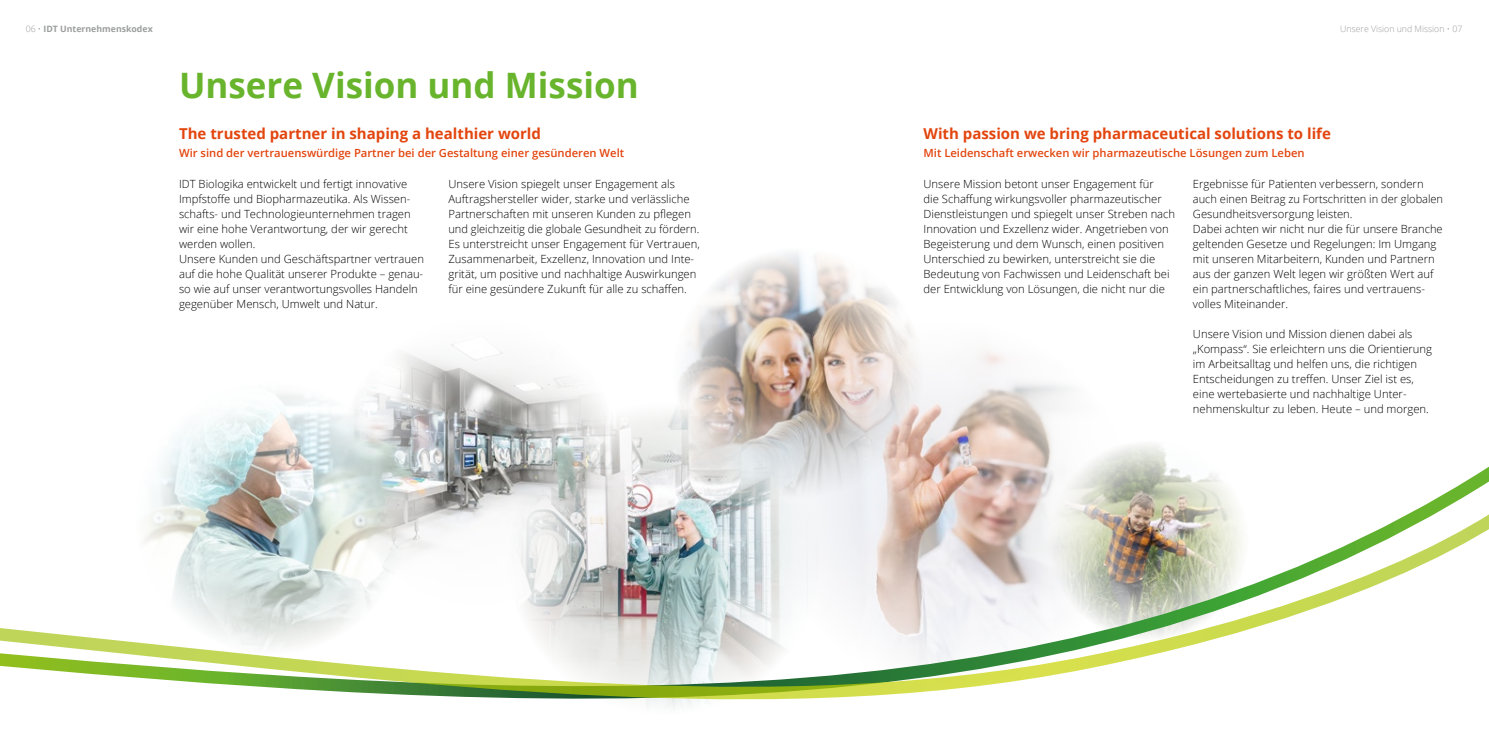
<style>
.page{position:relative;width:1489px;height:745px;background:#fff}
.page>*{position:absolute;margin:0;border:0;box-sizing:border-box;transform-origin:0 0}
.t1{font:700 35px "Open Sans";color:#68b42c}
.t2{font:700 15px "Open Sans";color:#e3450e}
.t3{font:300 11.25px/15px "Open Sans";color:#000}
.t4{font:600 11.25px "Open Sans";color:#e3450e}
.t5{font:300 8.75px "Open Sans";color:#9c9d9d}
.t6{font:700 8.75px "Open Sans";color:#9c9d9d}
.s1{font-weight:300}
</style>
<div class="page">
<img style="left:664px;top:252px;width:232px;height:177px">
<img style="left:126px;top:372px;width:290px;height:291px;border-radius:145px">
<img style="left:754px;top:309px;width:387px;height:387px;border-radius:194px">
<img style="left:327px;top:309px;width:304px;height:303px;border-radius:152px">
<svg style="left:135px;top:429px;width:1032px;height:279px"></svg>
<img style="left:0;top:467px;width:1488px;height:233px">
<p class="t6" style="left:26px;top:22px;width:128px"><span class="s1">06 •</span> IDT Unternehmenskodex</p>
<p class="t5" style="left:1340px;top:22px;width:124px">Unsere Vision und Mission • 07</p>
<h1 class="t1" style="left:179px;top:60px;width:461px">Unsere Vision und Mission</h1>
<h2 class="t2" style="left:179px;top:123px;width:363px">The trusted partner in shaping a healthier world</h2>
<p class="t4" style="left:179px;top:145px;width:447px">Wir sind der vertrauenswürdige Partner bei der Gestaltung einer gesünderen Welt</p>
<h2 class="t2" style="left:923px;top:123px;width:409px">With passion we bring pharmaceutical solutions to life</h2>
<p class="t4" style="left:923px;top:145px;width:382px">Mit Leidenschaft erwecken wir pharmazeutische Lösungen zum Leben</p>
<p class="t3" style="left:179px;top:176px;width:246px">IDT Biologika entwickelt und fertigt innovative Impfstoffe und Biopharmazeutika. Als Wissen&shy;schafts- und Technologieunternehmen tragen wir eine hohe Verantwortung, der wir gerecht werden wollen.<br>Unsere Kunden und Geschäftspartner vertrauen auf die hohe Qualität unserer Produkte – genau&shy;so wie auf unser verantwortungsvolles Handeln gegenüber Mensch, Umwelt und Natur.</p>
<p class="t3" style="left:923px;top:176px;width:253px">Unsere Mission betont unser Engagement für<br>die Schaffung wirkungsvoller pharmazeutischer Dienstleistungen und spiegelt unser Streben nach Innovation und Exzellenz wider. Angetrieben von Begeisterung und dem Wunsch, einen positiven Unterschied zu bewirken, unterstreicht sie die Bedeutung von Fachwissen und Leidenschaft bei der Entwicklung von Lösungen, die nicht nur die</p>
<p class="t3" style="left:1192px;top:176px;width:252px">Ergebnisse für Patienten verbessern, sondern auch einen Beitrag zu Fortschritten in der globalen Gesundheitsversorgung leisten.<br>Dabei achten wir nicht nur die für unsere Branche geltenden Gesetze und Regelungen: Im Umgang mit unseren Mitarbeitern, Kunden und Partnern aus der ganzen Welt legen wir größten Wert auf ein partnerschaftliches, faires und vertrauens&shy;volles Miteinander.</p>
<p class="t3" style="left:1192px;top:326px;width:240px">Unsere Vision und Mission dienen dabei als „Kompass“. Sie erleichtern uns die Orientierung im Arbeitsalltag und helfen uns, die richtigen Entscheidungen zu treffen. Unser Ziel ist es, eine wertebasierte und nachhaltige Unter&shy;nehmenskultur zu leben. Heute – und morgen.</p>
<p class="t3" style="left:448px;top:176px;width:253px">Unsere Vision spiegelt unser Engagement als Auftragshersteller wider, starke und verlässliche Partnerschaften mit unseren Kunden zu pflegen und gleichzeitig die globale Gesundheit zu fördern.<br>Es unterstreicht unser Engagement für Vertrauen, Zusammenarbeit, Exzellenz, Innovation und Inte&shy;grität, um positive und nachhaltige Auswirkungen für eine gesündere Zukunft für alle zu schaffen.</p>
</div>
